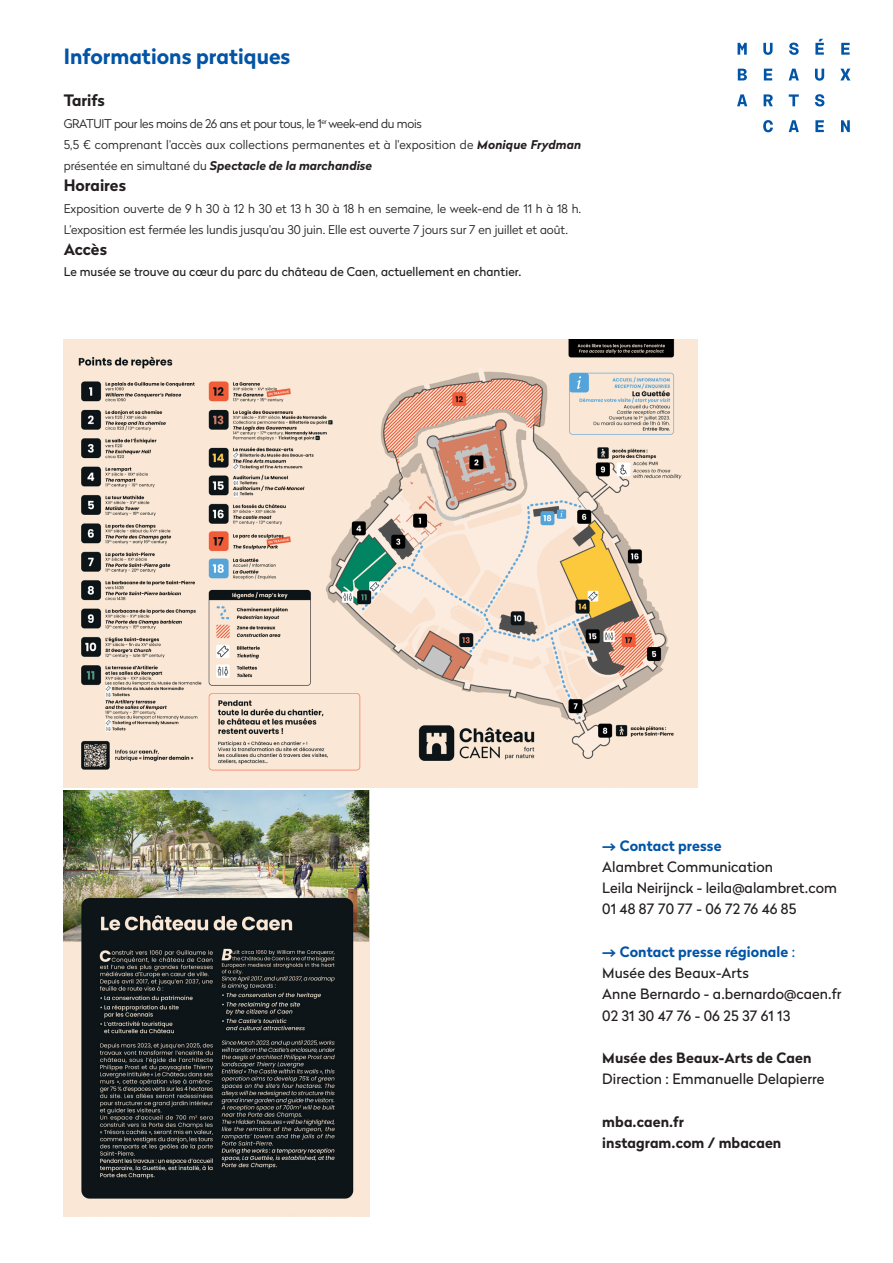
<style>
.page{position:relative;width:893px;height:1263px;background:#fff}
.page>*{position:absolute;margin:0;border:0;box-sizing:border-box;transform-origin:0 0}
.Titre__couleur{font:700 21px "Radikal";color:#0154a6}
.Intertitre__noir{font:700 15.75px "Radikal";color:#231f20}
.Texte{font:14.25px "Radikal";letter-spacing:.005em;color:#231f20}
.Texte-2{font:700 14.25px "Radikal";letter-spacing:.005em;color:#231f20}
.Texte-3{font:700 14.25px "Radikal";letter-spacing:.005em;color:#0154a6}
.Intertitre__noir-2{font:300 12px/21.3px "Radikal";color:#231f20}
.Texte-4{font:300 12px/21.3px "Radikal";letter-spacing:.01em;color:#231f20}
.Texte-5{font:12px "Radikal";letter-spacing:.005em;color:#231f20}
.Texte-6{font:300 12px "Radikal";letter-spacing:-.025em;color:#231f20}
.s1{font-weight:700;font-style:italic}
.s2{font-weight:400}
</style>
<div class="page">
<svg style="left:763px;top:120px;width:87px;height:12px"></svg>
<svg style="left:737px;top:94px;width:87px;height:12px"></svg>
<svg style="left:738px;top:69px;width:112px;height:12px"></svg>
<svg style="left:738px;top:39px;width:112px;height:16px"></svg>
<img style="left:64px;top:339px;width:633px;height:448px">
<img style="left:64px;top:791px;width:306px;height:425px">
<p class="Titre__couleur" style="left:64px;top:41px;width:228px">Informations pratiques</p>
<p class="Intertitre__noir" style="left:64px;top:89px;width:43px">Tarifs</p>
<p class="Texte-6" style="left:64px;top:115px;width:360px">GRATUIT pour les moins de 26 ans et pour tous, le 1<sup>er</sup> week-end du mois</p>
<p class="Texte-4" style="left:64px;top:133px;width:519px">5,5 € comprenant l’accès aux collections permanentes et à l'exposition de <span class="s1">Monique Frydman </span>présentée en simultané du <span class="s1">Spectacle de la marchandise</span></p>
<p class="Intertitre__noir" style="left:64px;top:174px;width:64px">Horaires</p>
<p class="Intertitre__noir-2" style="left:64px;top:197px;width:519px">Exposition ouverte de 9 h 30 à 12 h 30 et 13 h 30 à 18 h en semaine, le week-end de 11 h à 18 h.<br>L’exposition est fermée les lundis jusqu'au 30 juin. Elle est ouverte 7 jours sur 7 en juillet et août.</p>
<p class="Intertitre__noir" style="left:64px;top:238px;width:45px">Accès</p>
<p class="Texte-5" style="left:64px;top:264px;width:459px">Le musée se trouve au cœur du parc du château de Caen, actuellement en chantier.</p>
<p class="Texte-3" style="left:602px;top:835px;width:121px">–&gt; Contact presse</p>
<p class="Texte" style="left:602px;top:856px;width:172px">Alambret Communication</p>
<p class="Texte" style="left:602px;top:878px;width:236px">Leila Neirijnck - leila@alambret.com</p>
<p class="Texte" style="left:602px;top:899px;width:196px">01 48 87 70 77 - 06 72 76 46 85</p>
<p class="Texte-3" style="left:602px;top:941px;width:194px">–&gt; Contact presse régionale <span class="s2">:</span></p>
<p class="Texte" style="left:602px;top:963px;width:148px">Musée des Beaux-Arts</p>
<p class="Texte" style="left:602px;top:984px;width:241px">Anne Bernardo - a.bernardo@caen.fr</p>
<p class="Texte" style="left:602px;top:1005px;width:189px">02 31 30 47 76 - 06 25 37 61 13</p>
<p class="Texte-2" style="left:602px;top:1048px;width:211px">Musée des Beaux-Arts de Caen</p>
<p class="Texte" style="left:602px;top:1069px;width:224px">Direction : Emmanuelle Delapierre</p>
<p class="Texte-2" style="left:602px;top:1111px;width:83px">mba.caen.fr</p>
<p class="Texte-2" style="left:602px;top:1133px;width:181px">instagram.com / mbacaen</p>
</div>
